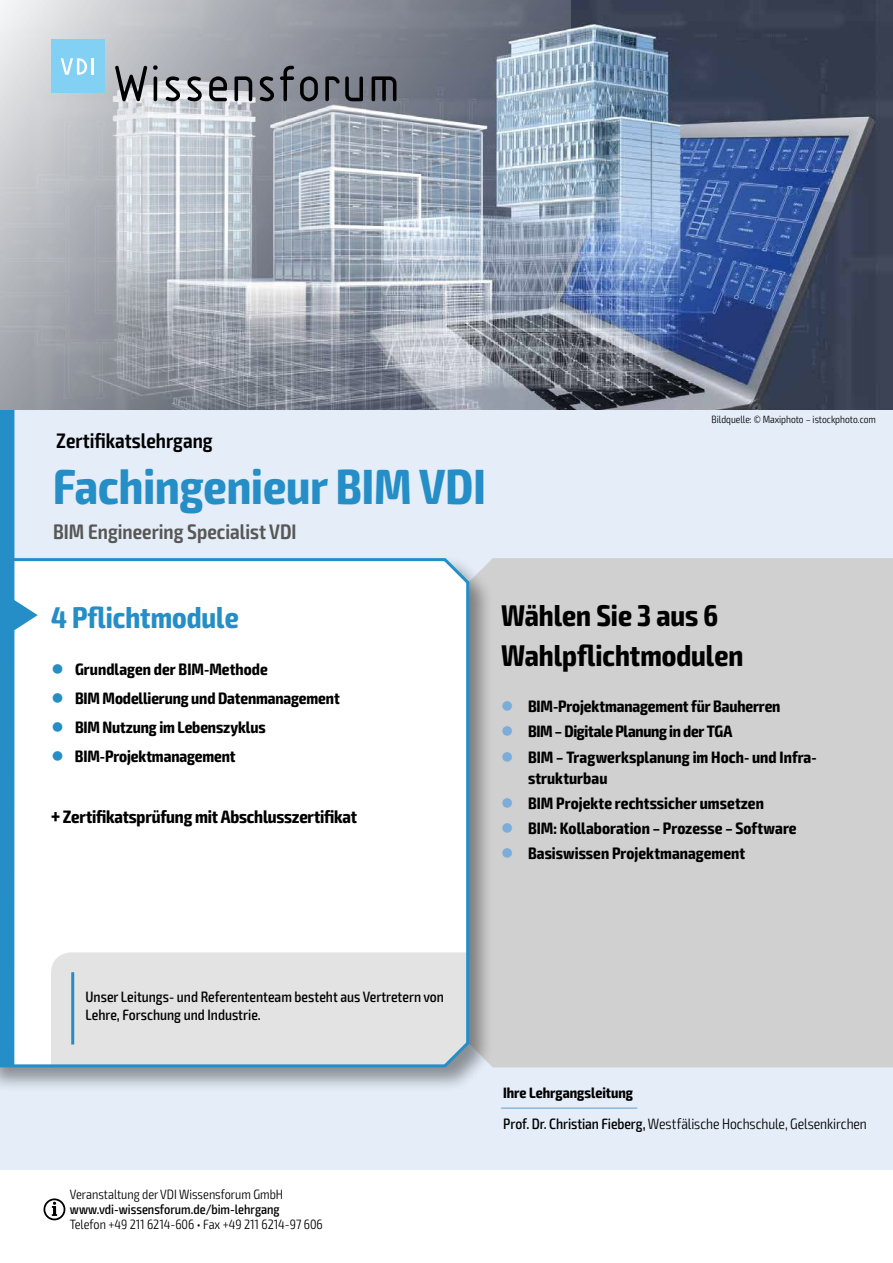
<style>
.page{position:relative;width:893px;height:1263px;background:#fff}
.page>*{position:absolute;margin:0;border:0;box-sizing:border-box;transform-origin:0 0}
.t1{font:700 condensed 49.5px "Exo 2";color:#258ec6}
.t2{font:700 condensed 30px/39.6px "Exo 2";color:#000}
.t3{font:700 condensed 30px "Exo 2";color:#258ec6}
.t4{font:600 condensed 21px "Exo 2";color:#575756}
.t5{font:600 condensed 21px "Exo 2";color:#000}
.t6{font:700 condensed 18px "Exo 2";letter-spacing:-.01em;color:#000}
.t7{font:700 condensed 16.5px/21px "Exo 2";color:#000}
.t8{font:700 condensed 16.5px "Exo 2";letter-spacing:-.02em;color:#000}
.t9{font:500 condensed 15px/18px "Exo 2";color:#000}
.t10{font:300 condensed 15px "Exo 2";letter-spacing:-.005em;color:#000}
.t11{font:700 condensed 15px "Exo 2";color:#000}
.t12{font:300 condensed 13.5px "Exo 2";color:#000}
.t13{font:500 condensed 13.5px "Exo 2";color:#000}
.t14{font:300 condensed 10.5px "Exo 2";color:#000}
.s1{color:#258ec6}
.s2{font-size:21px}
.s3{color:#7badd8}
.s4{font-weight:500}
</style>
<div class="page">
<div style="left:0;top:409px;width:893px;height:761px;background:#e4edf8"></div>
<div style="left:493px;top:558px;width:400px;height:510px;background:#d0d0d0"></div>
<svg style="left:44px;top:1198px;width:21px;height:22px"></svg>
<div style="left:0;top:554px;width:493px;height:538px;background:#000;opacity:.4"></div>
<svg style="left:0;top:557px;width:471px;height:512px;background:#f4f6f7"></svg>
<svg style="left:0;top:409px;width:38px;height:657px;background:#a2cee6"></svg>
<hr style="left:501px;top:1107px;width:136px;height:2px;background:#64a2d2">
<img style="left:571px;top:0;width:322px;height:409px">
<svg style="left:0;top:0;width:571px;height:409px;background:#a3aab4"></svg>
<svg style="left:115px;top:65px;width:32px;height:36px"></svg>
<svg style="left:153px;top:65px;width:5px;height:36px"></svg>
<svg style="left:166px;top:76px;width:14px;height:25px"></svg>
<svg style="left:187px;top:76px;width:15px;height:25px"></svg>
<svg style="left:209px;top:76px;width:18px;height:25px"></svg>
<svg style="left:234px;top:76px;width:18px;height:25px"></svg>
<svg style="left:260px;top:76px;width:14px;height:25px"></svg>
<svg style="left:280px;top:66px;width:14px;height:35px"></svg>
<svg style="left:300px;top:76px;width:18px;height:25px"></svg>
<svg style="left:325px;top:76px;width:38px;height:25px"></svg>
<svg style="left:372px;top:76px;width:24px;height:25px"></svg>
<div style="left:51px;top:40px;width:53px;height:53px;background:#83d0f5"></div>
<svg style="left:61px;top:58px;width:26px;height:17px"></svg>
<hr style="left:91px;top:58px;width:3px;height:17px;background:#fff">
<hr style="left:71px;top:972px;width:3px;height:72px;background:#258ec6">
<p class="t5" style="left:56px;top:428px;width:158px">Zertifikatslehrgang</p>
<h1 class="t1" style="left:53px;top:457px;width:434px">Fachingenieur BIM VDI</h1>
<p class="t4" style="left:53px;top:519px;width:245px">BIM Engineering Specialist VDI</p>
<p class="t14" style="left:711px;top:413px;width:166px">Bildquelle: © Maxiphoto – istockphoto.com</p>
<h2 class="t3" style="left:51px;top:600px;width:189px">4 Pflichtmodule</h2>
<p class="t7" style="left:52px;top:659px;width:218px"><span class="s1">●</span> Grundlagen der BIM-Methode</p>
<p class="t7" style="left:52px;top:688px;width:290px"><span class="s1">●</span> BIM Modellierung und Datenmanagement</p>
<p class="t7" style="left:52px;top:717px;width:215px"><span class="s1">●</span> BIM Nutzung im Lebenszyklus</p>
<p class="t7" style="left:52px;top:746px;width:185px"><span class="s1">●</span> BIM-Projektmanagement</p>
<p class="t6" style="left:51px;top:806px;width:308px"><span class="s2">+</span> Zertifikatsprüfung mit Abschlusszertifikat</p>
<h2 class="t2" style="left:501px;top:596px;width:244px">Wählen Sie 3 aus 6<br>Wahlpflichtmodulen</h2>
<p class="t7" style="left:501px;top:696px;width:281px"><span class="s3">●</span> BIM-Projektmanagement für Bauherren</p>
<p class="t8" style="left:501px;top:722px;width:233px"><span class="s3">●</span> BIM – Digitale Planung in der TGA</p>
<p class="t7" style="left:528px;top:747px;width:290px;text-indent:-27px"><span class="s3">●</span> BIM – Tragwerksplanung im Hoch- und Infra&shy;strukturbau</p>
<p class="t7" style="left:501px;top:793px;width:264px"><span class="s3">●</span> BIM Projekte rechtssicher umsetzen</p>
<p class="t7" style="left:501px;top:818px;width:297px"><span class="s3">●</span> BIM: Kollaboration – Prozesse – Software</p>
<p class="t7" style="left:501px;top:843px;width:246px"><span class="s3">●</span> Basiswissen Projektmanagement</p>
<p class="t9" style="left:86px;top:988px;width:360px">Unser Leitungs- und Referententeam besteht aus Vertretern von<br>Lehre, Forschung und Industrie.</p>
<p class="t12" style="left:70px;top:1186px;width:215px">Veranstaltung der VDI Wissensforum GmbH</p>
<p class="t13" style="left:70px;top:1201px;width:211px">www.vdi-wissensforum.de/bim-lehrgang</p>
<p class="t12" style="left:70px;top:1216px;width:254px">Telefon +49 211 6214-606 • Fax +49 211 6214-97 606</p>
<p class="t11" style="left:503px;top:1084px;width:132px">Ihre Lehrgangsleitung</p>
<p class="t10" style="left:503px;top:1115px;width:365px"><span class="s4">Prof. Dr. Christian Fieberg,</span> Westfälische Hochschule, Gelsenkirchen</p>
</div>
